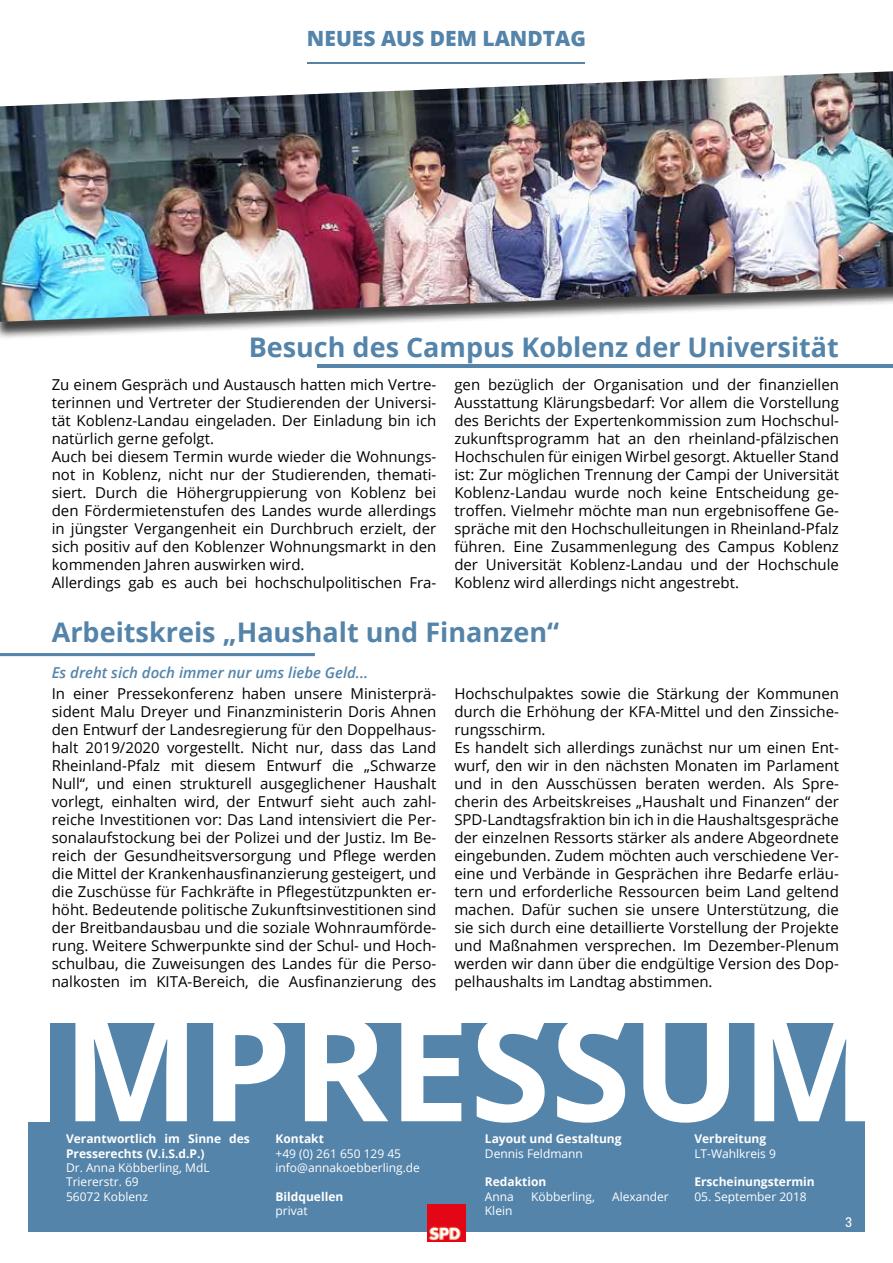
<style>
.page{position:relative;width:893px;height:1263px;background:#fff}
.page>*{position:absolute;margin:0;border:0;box-sizing:border-box;transform-origin:0 0}
.t1{font:700 146.1px "Open Sans";color:#fff}
.t2{font:700 27px "Open Sans";color:#5484aa}
.t3{font:800 21px "Open Sans";color:#5484aa}
.t4{font:15px/18px "Open Sans";color:#000}
.t5{font:italic 600 15px "Open Sans";color:#5484aa}
.t6{font:condensed 13.5px "Roboto";color:#fff}
.t7{font:12px/14.4px "Open Sans";color:#fff}
.t8{font:700 12px/14.4px "Open Sans";color:#fff}
</style>
<div class="page">
<div style="left:28px;top:1023px;width:837px;height:208px;background:#5484aa"></div>
<hr style="left:317px;top:365px;width:576px;height:3px;background:#5484aa">
<div style="left:0;top:74px;width:893px;height:267px;background:#000;opacity:.75"></div>
<img style="left:0;top:71px;width:893px;height:251px">
<hr style="left:0;top:653px;width:315px;height:3px;background:#5484aa">
<img style="left:428px;top:1204px;width:37px;height:37px">
<hr style="left:308px;top:62px;width:277px;height:2px;background:#5484aa">
<h3 class="t3" style="left:307px;top:22px;width:281px">NEUES AUS DEM LANDTAG</h3>
<h2 class="t2" style="left:249px;top:328px;width:592px">Besuch des Campus Koblenz der Universität</h2>
<p class="t4" style="left:52px;top:375px;width:386px">Zu einem Gespräch und Austausch hatten mich Vertre&shy;terinnen und Vertreter der Studierenden der Universi&shy;tät Koblenz-Landau eingeladen. Der Einladung bin ich natürlich gerne gefolgt.<br>Auch bei diesem Termin wurde wieder die Wohnungs&shy;not in Koblenz, nicht nur der Studierenden, themati&shy;siert. Durch die Höhergruppierung von Koblenz bei den Fördermietenstufen des Landes wurde allerdings in jüngster Vergangenheit ein Durchbruch erzielt, der sich positiv auf den Koblenzer Wohnungsmarkt in den kommenden Jahren auswirken wird.<br>Allerdings gab es auch bei hochschulpolitischen Fra-</p>
<p class="t4" style="left:454px;top:375px;width:386px;text-align:justify">gen bezüglich der Organisation und der finanziellen Ausstattung Klärungsbedarf: Vor allem die Vorstellung des Berichts der Expertenkommission zum Hochschul&shy;zukunftsprogramm hat an den rheinland-pfälzischen Hochschulen für einigen Wirbel gesorgt. Aktueller Stand ist: Zur möglichen Trennung der Campi der Universität Koblenz-Landau wurde noch keine Entscheidung ge&shy;troffen. Vielmehr möchte man nun ergebnisoffene Ge&shy;spräche mit den Hochschulleitungen in Rheinland-Pfalz führen. Eine Zusammenlegung des Campus Koblenz der Universität Koblenz-Landau und der Hochschule Koblenz wird allerdings nicht angestrebt.</p>
<h2 class="t2" style="left:52px;top:613px;width:509px">Arbeitskreis „Haushalt und Finanzen“</h2>
<p class="t5" style="left:52px;top:663px;width:318px">Es dreht sich doch immer nur ums liebe Geld...</p>
<p class="t4" style="left:52px;top:685px;width:386px;text-align:justify">In einer Pressekonferenz haben unsere Ministerprä&shy;sident Malu Dreyer und Finanzministerin Doris Ahnen den Entwurf der Landesregierung für den Doppelhaus&shy;halt 2019/2020 vorgestellt. Nicht nur, dass das Land Rheinland-Pfalz mit diesem Entwurf die „Schwarze Null“, und einen strukturell ausgeglichener Haushalt vorlegt, einhalten wird, der Entwurf sieht auch zahl&shy;reiche Investitionen vor: Das Land intensiviert die Per&shy;sonalaufstockung bei der Polizei und der Justiz. Im Be&shy;reich der Gesundheitsversorgung und Pflege werden die Mittel der Krankenhausfinanzierung gesteigert, und die Zuschüsse für Fachkräfte in Pflegestützpunkten er&shy;höht. Bedeutende politische Zukunftsinvestitionen sind der Breitbandausbau und die soziale Wohnraumförde&shy;rung. Weitere Schwerpunkte sind der Schul- und Hoch&shy;schulbau, die Zuweisungen des Landes für die Perso&shy;nalkosten im KITA-Bereich, die Ausfinanzierung des</p>
<p class="t4" style="left:454px;top:685px;width:386px">Hochschulpaktes sowie die Stärkung der Kommunen durch die Erhöhung der KFA-Mittel und den Zinssiche&shy;rungsschirm.<br>Es handelt sich allerdings zunächst nur um einen Ent&shy;wurf, den wir in den nächsten Monaten im Parlament und in den Ausschüssen beraten werden. Als Spre&shy;cherin des Arbeitskreises „Haushalt und Finanzen“ der SPD-Landtagsfraktion bin ich in die Haushaltsgespräche der einzelnen Ressorts stärker als andere Abgeordnete eingebunden. Zudem möchten auch verschiedene Ver&shy;eine und Verbände in Gesprächen ihre Bedarfe erläu&shy;tern und erforderliche Ressourcen beim Land geltend machen. Dafür suchen sie unsere Unterstützung, die sie sich durch eine detaillierte Vorstellung der Projekte und Maßnahmen versprechen. Im Dezember-Plenum werden wir dann über die endgültige Version des Dop&shy;pelhaushalts im Landtag abstimmen.</p>
<h1 class="t1" style="left:14px;top:965px;width:866px">IMPRESSUM</h1>
<p class="t8" style="left:66px;top:1131px;width:185px">Verantwortlich im Sinne des<br>Presserechts (V.i.S.d.P.)</p>
<p class="t7" style="left:66px;top:1160px;width:145px">Dr. Anna Köbberling, MdL<br>Triererstr. 69<br>56072 Koblenz</p>
<p class="t8" style="left:275px;top:1131px;width:50px">Kontakt</p>
<p class="t7" style="left:275px;top:1146px;width:146px">+49 (0) 261 650 129 45 info@annakoebberling.de</p>
<p class="t8" style="left:275px;top:1189px;width:69px">Bildquellen</p>
<p class="t7" style="left:275px;top:1203px;width:34px">privat</p>
<p class="t8" style="left:485px;top:1131px;width:138px">Layout und Gestaltung</p>
<p class="t7" style="left:485px;top:1146px;width:99px">Dennis Feldmann</p>
<p class="t8" style="left:485px;top:1174px;width:63px">Redaktion</p>
<p class="t7" style="left:485px;top:1189px;width:31px">Anna</p>
<p class="t7" style="left:531px;top:1189px;width:65px">Köbberling,</p>
<p class="t7" style="left:612px;top:1189px;width:58px">Alexander</p>
<p class="t7" style="left:485px;top:1203px;width:29px">Klein</p>
<p class="t8" style="left:694px;top:1131px;width:73px">Verbreitung</p>
<p class="t7" style="left:694px;top:1146px;width:83px">LT-Wahlkreis 9</p>
<p class="t8" style="left:694px;top:1174px;width:122px">Erscheinungstermin</p>
<p class="t7" style="left:694px;top:1189px;width:114px">05. September 2018</p>
<p class="t6" style="left:845px;top:1213px;width:8px">3</p>
</div>
